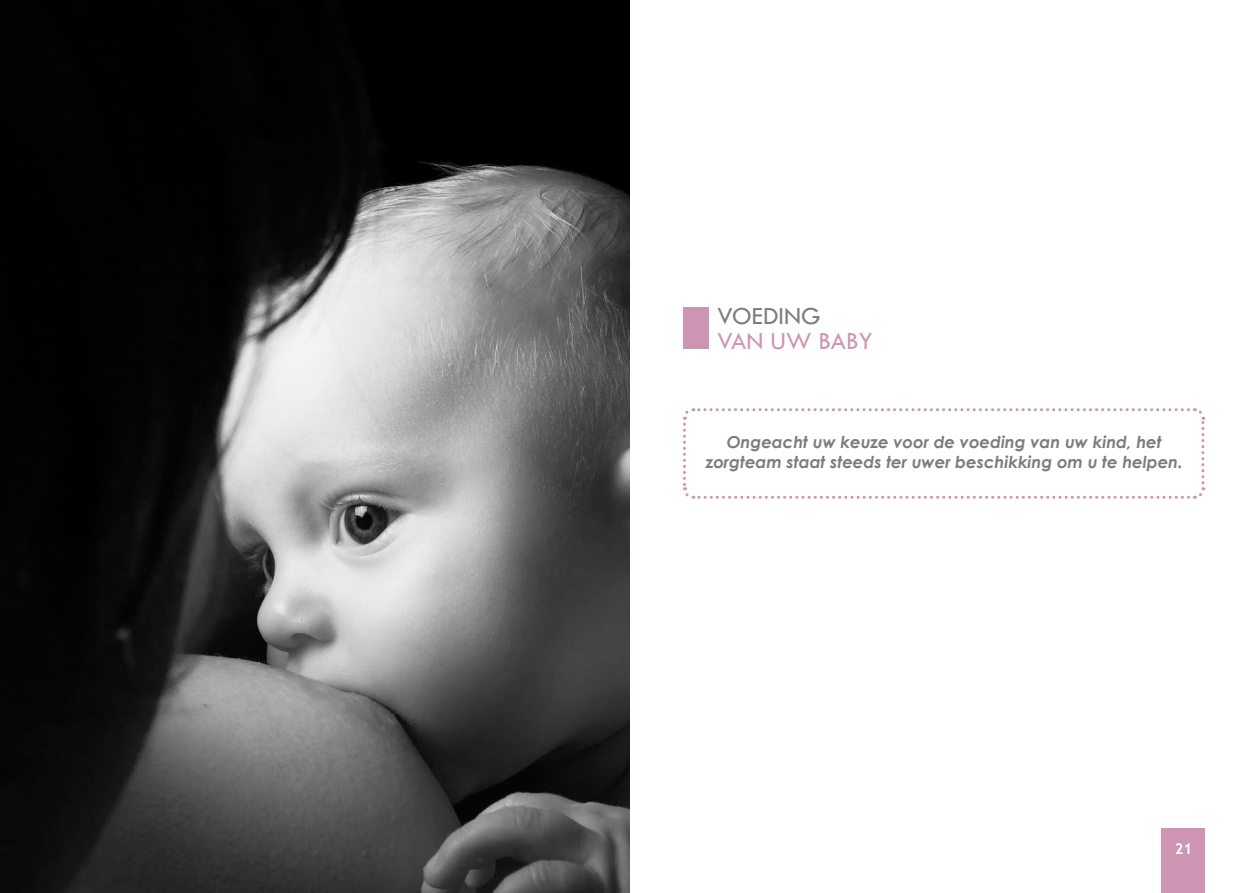
<style>
.page{position:relative;width:1259px;height:893px;background:#fff}
.page>*{position:absolute;margin:0;border:0;box-sizing:border-box;transform-origin:0 0}
.t1{font:25.5px "Tw Cen";color:#cd94b3}
.t2{font:25.5px "Tw Cen";color:#7b7c7e}
.t3{font:italic 700 16.5px/19.8px "Century Gothic";color:#7b7c7e;text-align:center}
.t4{font:700 15px "Trebuchet MS";color:#fff}
</style>
<div class="page">
<div style="left:1161px;top:828px;width:44px;height:65px;background:#cd94b3"></div>
<div style="left:683px;top:308px;width:26px;height:41px;background:#cd94b3"></div>
<img style="left:0;top:0;width:629px;height:893px">
<svg style="left:683px;top:408px;width:523px;height:91px"></svg>
<h1 class="t2" style="left:717px;top:300px;width:105px">VOEDING</h1>
<h1 class="t1" style="left:717px;top:326px;width:157px">VAN UW BABY</h1>
<p class="t3" style="left:706px;top:431px;width:478px">Ongeacht uw keuze voor de voeding van uw kind, het zorgteam staat steeds ter uwer beschikking om u te helpen.</p>
<p class="t4" style="left:1174px;top:840px;width:19px">21</p>
</div>
